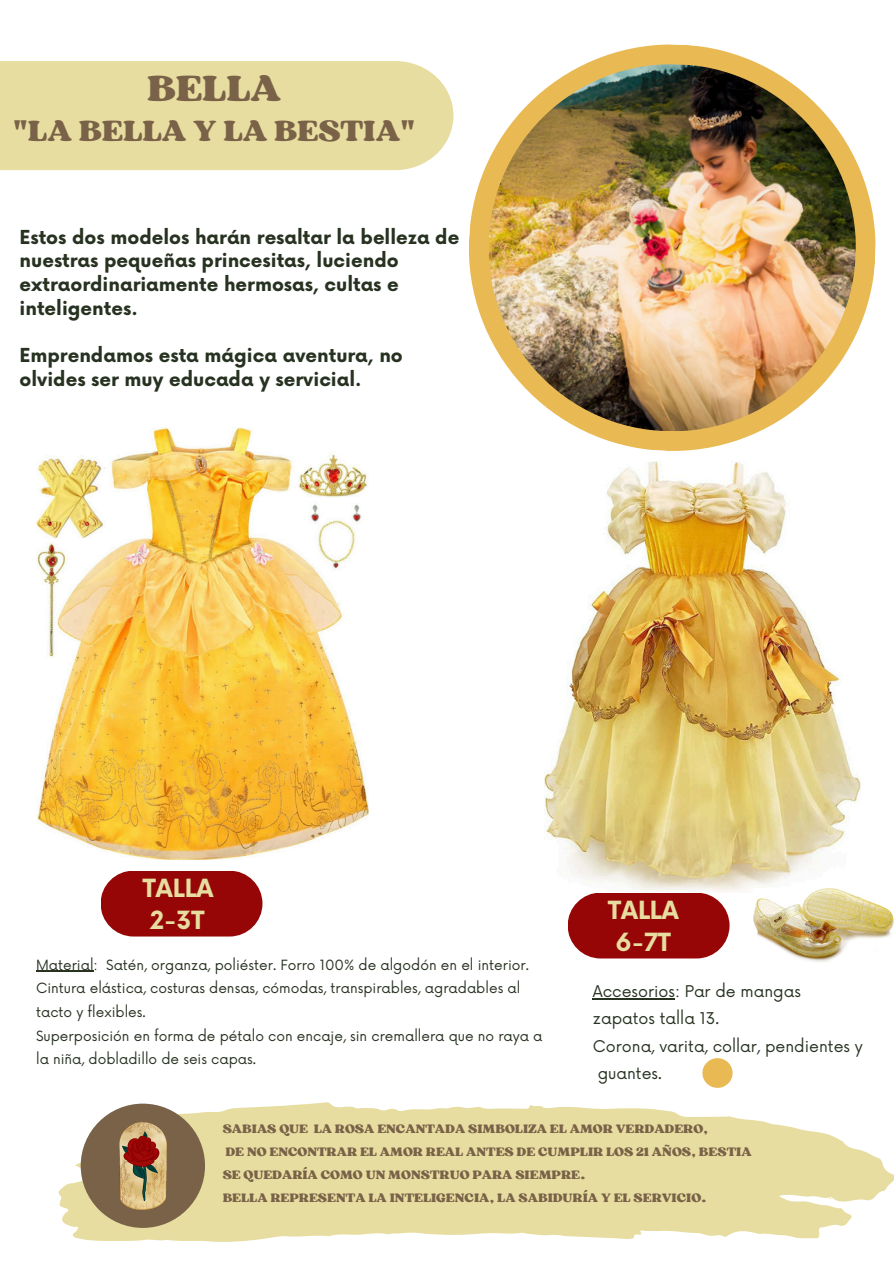
<style>
.page{position:relative;width:894px;height:1264px;background:#fff}
.page>*{position:absolute;margin:0;border:0;box-sizing:border-box;transform-origin:0 0}
.t1{font:38.25px "Sergio Trendy";color:#796248}
.t2{font:30.75px "Sergio Trendy";color:#796248}
.t3{font:700 24.45px/31.5px "Now";color:#e7dda0}
.t4{font:700 18.75px/23.7px "Now";color:#273221}
.t5{font:15.75px "Now";color:#273221}
.t6{font:13.8px/23.7px "Now";color:#273221}
.t7{font:12.9px/23px "Sergio Trendy";color:#796248}
</style>
<div class="page">
<div style="left:0;top:61px;width:453px;height:109px;background:#e7dda0"></div>
<svg style="left:58px;top:1058px;width:835px;height:184px;fill:#e7dda0"></svg>
<div style="left:81px;top:1103px;width:124px;height:124px;background:#796248;border-radius:50%"></div>
<svg style="left:469px;top:44px;width:407px;height:407px"></svg>
<img style="left:486px;top:62px;width:372px;height:371px">
<div style="left:101px;top:870px;width:161px;height:66px;background:#960606;border-radius:33px"></div>
<div style="left:702px;top:1058px;width:30px;height:29px;background:#e9ba54;border-radius:50%"></div>
<img style="left:36px;top:427px;width:332px;height:432px">
<img style="left:119px;top:1122px;width:47px;height:87px">
<img style="left:545px;top:461px;width:315px;height:431px">
<div style="left:567px;top:892px;width:162px;height:66px;background:#960606;border-radius:33px"></div>
<img style="left:753px;top:888px;width:140px;height:74px">
<hr style="left:592px;top:998px;width:82px;height:1px;background:#273221">
<hr style="left:36px;top:970px;width:58px;height:1px;background:#273221">
<h2 class="t1" style="left:147px;top:64px;width:135px">BELLA</h2>
<h2 class="t2" style="left:13px;top:112px;width:404px">"LA BELLA Y LA BESTIA"</h2>
<p class="t4" style="left:20px;top:226px;width:441px">Estos dos modelos harán resaltar la belleza de nuestras pequeñas princesitas, luciendo extraordinariamente hermosas, cultas e inteligentes.</p>
<p class="t4" style="left:20px;top:344px;width:385px">Emprendamos esta mágica aventura, no olvides ser muy educada y servicial.</p>
<p class="t3" style="left:143px;top:874px;width:72px">TALLA<br>2-3T</p>
<h2 class="t6" style="left:36px;top:953px;width:494px">Material: Satén, organza, poliéster. Forro 100% de algodón en el interior.<br>Cintura elástica, costuras densas, cómodas, transpirables, agradables al tacto y flexibles.</h2>
<p class="t6" style="left:36px;top:1024px;width:507px">Superposición en forma de pétalo con encaje, sin cremallera que no raya a la niña, dobladillo de seis capas.</p>
<p class="t3" style="left:608px;top:896px;width:72px">TALLA<br>6-7T</p>
<p class="t5" style="left:592px;top:982px;width:209px">Accesorios: Par de mangas</p>
<p class="t5" style="left:592px;top:1009px;width:128px">zapatos talla 13.</p>
<p class="t5" style="left:592px;top:1036px;width:271px">Corona, varita, collar, pendientes y</p>
<p class="t5" style="left:597px;top:1063px;width:66px">guantes.</p>
<h4 class="t7" style="left:222px;top:1117px;width:530px">SABIAS QUE LA ROSA ENCANTADA SIMBOLIZA EL AMOR VERDADERO,<br>DE NO ENCONTRAR EL AMOR REAL ANTES DE CUMPLIR LOS 21 AÑOS, BESTIA SE QUEDARÍA COMO UN MONSTRUO PARA SIEMPRE.<br>BELLA REPRESENTA LA INTELIGENCIA, LA SABIDURÍA Y EL SERVICIO.</h4>
</div>
